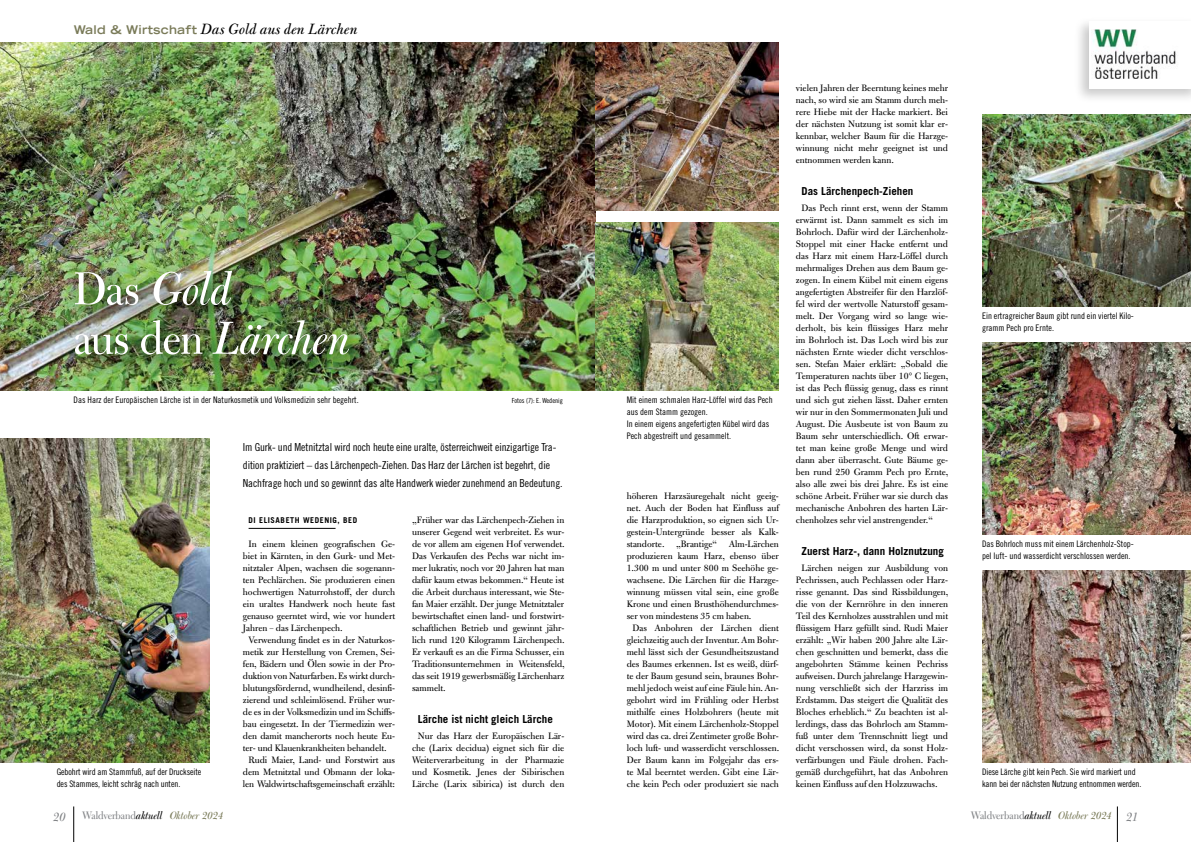
<style>
.page{position:relative;width:1191px;height:842px;background:#fff}
.page>*{position:absolute;margin:0;border:0;box-sizing:border-box;transform-origin:0 0}
.t1{font:51.4px/49.5px "Bulmer MT Std Italic Display";letter-spacing:-.01em;color:#fff}
.t2{font:italic 16px "Bulmer MT Std";color:#000}
.t3{font:12px "Bulmer MT Std Display";color:#808285}
.t4{font:11px/18px "Trade Gothic LT Std Cn 18";letter-spacing:-.01em;color:#000}
.t5{font:700 11px "Trade Gothic LT Std";color:#000}
.t6{font:10px/12px "Bulmer MT Std";color:#000;text-align:justify}
.t7{font:9px/12px "Trade Gothic LT Std Cn 18";color:#000}
.t8{font:700 8px "Trade Gothic LT Std";letter-spacing:.07em;color:#000}
.t9{font:7px "Trade Gothic LT Std Cn 18";color:#000}
.s1{font-family:"Trade Gothic LT Std";font-weight:700;font-style:normal;font-stretch:expanded;font-size:12px;color:#7a7b59}
.s2{font-family:"Bulmer MT Std Display"}
.s3{font-family:"Bulmer MT Std Italic Display";font-size:14px}
.s4{font-family:"Bulmer MT Std Italic Display";color:#000}
.s5{font-family:"Bulmer MT Std Italic Display";color:#7a7b59}
</style>
<div class="page">
<hr style="left:74px;top:806px;width:1px;height:36px;background:#000">
<hr style="left:1117px;top:806px;width:1px;height:36px;background:#000">
<div style="left:1074px;top:17px;width:117px;height:86px;background:#000;opacity:.21"></div>
<svg style="left:1089px;top:21px;width:102px;height:67px"></svg>
<img style="left:0;top:43px;width:595px;height:348px">
<img style="left:63px;top:259px;width:308px;height:120px">
<hr style="left:249px;top:528px;width:86px;height:1px;background:#000">
<img style="left:595px;top:223px;width:184px;height:168px">
<img style="left:595px;top:43px;width:184px;height:168px">
<img style="left:982px;top:343px;width:209px;height:192px">
<img style="left:982px;top:115px;width:209px;height:192px">
<img style="left:982px;top:571px;width:209px;height:192px">
<img style="left:0;top:439px;width:209px;height:324px">
<h2 class="t2" style="left:74px;top:20px;width:285px"><span class="s1">Wald &amp; Wirtschaft</span> Das Gold aus den Lärchen</h2>
<h1 class="t1" style="left:74px;top:266px;width:277px"><span class="s2">Das</span> Gold<br><span class="s2">aus den</span> Lärchen</h1>
<p class="t7" style="left:74px;top:393px;width:287px">Das Harz der Europäischen Lärche ist in der Naturkosmetik und Volksmedizin sehr begehrt.</p>
<p class="t9" style="left:512px;top:396px;width:53px">Fotos (7): E. Wedenig</p>
<p class="t7" style="left:57px;top:765px;width:146px">Gebohrt wird am Stammfuß, auf der Druckseite des Stammes, leicht schräg nach unten.</p>
<p class="t4" style="left:243px;top:438px;width:321px">Im Gurk- und Metnitztal wird noch heute eine uralte, österreichweit einzigartige Tra&shy;dition praktiziert – das Lärchenpech-Ziehen. Das Harz der Lärchen ist begehrt, die<br>Nachfrage hoch und so gewinnt das alte Handwerk wieder zunehmend an Bedeutung.</p>
<p class="t8" style="left:249px;top:515px;width:25px">DI Elisabeth</p>
<p class="t8" style="left:303px;top:515px;width:55px">Wedenig, BEd</p>
<p class="t6" style="left:249px;top:538px;width:148px">In einem kleinen geografischen Ge-</p>
<p class="t6" style="left:243px;top:550px;width:154px">biet in Kärnten, in den Gurk- und Met-</p>
<p class="t6" style="left:243px;top:562px;width:154px">nitztaler Alpen, wachsen die sogenann-</p>
<p class="t6" style="left:243px;top:574px;width:154px">ten Pechlärchen. Sie produzieren einen</p>
<p class="t6" style="left:243px;top:586px;width:154px">hochwertigen Naturrohstoff, der durch</p>
<p class="t6" style="left:243px;top:598px;width:154px">ein uraltes Handwerk noch heute fast</p>
<p class="t6" style="left:243px;top:610px;width:154px">genauso geerntet wird, wie vor hundert</p>
<p class="t6" style="left:243px;top:622px;width:101px">Jahren – das Lärchenpech.</p>
<p class="t6" style="left:249px;top:634px;width:148px">Verwendung findet es in der Naturkos-</p>
<p class="t6" style="left:243px;top:646px;width:154px">metik zur Herstellung von Cremen, Sei-</p>
<p class="t6" style="left:243px;top:658px;width:154px">fen, Bädern und Ölen sowie in der Pro-</p>
<p class="t6" style="left:243px;top:670px;width:154px">duktion von Naturfarben. Es wirkt durch-</p>
<p class="t6" style="left:243px;top:682px;width:154px">blutungsfördernd, wundheilend, desinfi-</p>
<p class="t6" style="left:243px;top:694px;width:154px">zierend und schleimlösend. Früher wur-</p>
<p class="t6" style="left:243px;top:706px;width:154px">de es in der Volksmedizin und im Schiffs-</p>
<p class="t6" style="left:243px;top:718px;width:154px">bau eingesetzt. In der Tiermedizin wer-</p>
<p class="t6" style="left:243px;top:730px;width:154px">den damit mancherorts noch heute Eu-</p>
<p class="t6" style="left:243px;top:742px;width:145px">ter- und Klauenkrankheiten behandelt.</p>
<p class="t6" style="left:249px;top:754px;width:148px">Rudi Maier, Land- und Forstwirt aus</p>
<p class="t6" style="left:243px;top:766px;width:154px">dem Metnitztal und Obmann der loka-</p>
<p class="t6" style="left:243px;top:778px;width:154px">len Waldwirtschaftsgemeinschaft erzählt:</p>
<p class="t6" style="left:412px;top:514px;width:154px">„Früher war das Lärchenpech-Ziehen in unserer Gegend weit verbreitet. Es wur&shy;de vor allem am eigenen Hof verwendet.<br>Das Verkaufen des Pechs war nicht im&shy;mer lukrativ, noch vor 20 Jahren hat man dafür kaum etwas bekommen.“ Heute ist die Arbeit durchaus interessant, wie Ste&shy;fan Maier erzählt. Der junge Metnitztaler bewirtschaftet einen land- und forstwirt&shy;schaftlichen Betrieb und gewinnt jähr&shy;lich rund 120 Kilogramm Lärchenpech.<br>Er verkauft es an die Firma Schusser, ein Traditionsunternehmen in Weitensfeld, das seit 1919 gewerbsmäßig Lärchenharz sammelt.</p>
<p class="t5" style="left:418px;top:712px;width:137px">Lärche ist nicht gleich Lärche</p>
<p class="t6" style="left:412px;top:730px;width:154px;text-align:center">Nur das Harz der Europäischen Lär&shy;che (Larix decidua) eignet sich für die Weiterverarbeitung in der Pharmazie und Kosmetik. Jenes der Sibirischen Lärche (Larix sibirica) ist durch den</p>
<p class="t7" style="left:626px;top:393px;width:147px">Mit einem schmalen Harz-Löffel wird das Pech aus dem Stamm gezogen.<br>In einem eigens angefertigten Kübel wird das Pech abgestreift und gesammelt.</p>
<p class="t6" style="left:626px;top:490px;width:154px">höheren Harzsäuregehalt nicht geeig-</p>
<p class="t6" style="left:626px;top:502px;width:154px">net. Auch der Boden hat Einfluss auf</p>
<p class="t6" style="left:626px;top:514px;width:154px">die Harzproduktion, so eignen sich Ur-</p>
<p class="t6" style="left:626px;top:526px;width:154px">gestein-Untergründe besser als Kalk-</p>
<p class="t6" style="left:626px;top:538px;width:154px">standorte. „Brantige“ Alm-Lärchen</p>
<p class="t6" style="left:626px;top:550px;width:154px">produzieren kaum Harz, ebenso über</p>
<p class="t6" style="left:626px;top:562px;width:154px">1.300 m und unter 800 m Seehöhe ge-</p>
<p class="t6" style="left:626px;top:574px;width:154px">wachsene. Die Lärchen für die Harzge-</p>
<p class="t6" style="left:626px;top:586px;width:154px">winnung müssen vital sein, eine große</p>
<p class="t6" style="left:626px;top:598px;width:154px">Krone und einen Brusthöhendurchmes-</p>
<p class="t6" style="left:626px;top:610px;width:126px">ser von mindestens 35 cm haben.</p>
<p class="t6" style="left:632px;top:622px;width:148px">Das Anbohren der Lärchen dient</p>
<p class="t6" style="left:626px;top:634px;width:154px">gleichzeitig auch der Inventur. Am Bohr-</p>
<p class="t6" style="left:626px;top:646px;width:154px">mehl lässt sich der Gesundheitszustand</p>
<p class="t6" style="left:626px;top:658px;width:154px">des Baumes erkennen. Ist es weiß, dürf-</p>
<p class="t6" style="left:626px;top:670px;width:154px">te der Baum gesund sein, braunes Bohr-</p>
<p class="t6" style="left:626px;top:682px;width:154px">mehl jedoch weist auf eine Fäule hin. An-</p>
<p class="t6" style="left:626px;top:694px;width:154px">gebohrt wird im Frühling oder Herbst</p>
<p class="t6" style="left:626px;top:706px;width:154px">mithilfe eines Holzbohrers (heute mit</p>
<p class="t6" style="left:626px;top:718px;width:154px">Motor). Mit einem Lärchenholz-Stoppel</p>
<p class="t6" style="left:626px;top:730px;width:154px">wird das ca. drei Zentimeter große Bohr-</p>
<p class="t6" style="left:626px;top:742px;width:154px">loch luft- und wasserdicht verschlossen.</p>
<p class="t6" style="left:626px;top:754px;width:154px">Der Baum kann im Folgejahr das ers-</p>
<p class="t6" style="left:626px;top:766px;width:154px">te Mal beerntet werden. Gibt eine Lär-</p>
<p class="t6" style="left:626px;top:778px;width:154px">che kein Pech oder produziert sie nach</p>
<p class="t6" style="left:796px;top:82px;width:154px">vielen Jahren der Beerntung keines mehr nach, so wird sie am Stamm durch meh&shy;rere Hiebe mit der Hacke markiert. Bei der nächsten Nutzung ist somit klar er&shy;kennbar, welcher Baum für die Harzge&shy;winnung nicht mehr geeignet ist und entnommen werden kann.</p>
<p class="t5" style="left:801px;top:184px;width:113px">Das Lärchenpech-Ziehen</p>
<p class="t6" style="left:796px;top:202px;width:154px;text-indent:6px">Das Pech rinnt erst, wenn der Stamm erwärmt ist. Dann sammelt es sich im Bohrloch. Dafür wird der Lärchenholz-Stoppel mit einer Hacke entfernt und das Harz mit einem Harz-Löffel durch mehrmaliges Drehen aus dem Baum ge&shy;zogen. In einem Kübel mit einem eigens angefertigten Abstreifer für den Harzlöf&shy;fel wird der wertvolle Naturstoff gesam&shy;melt. Der Vorgang wird so lange wie&shy;derholt, bis kein flüssiges Harz mehr im Bohrloch ist. Das Loch wird bis zur nächsten Ernte wieder dicht verschlos&shy;sen. Stefan Maier erklärt: „Sobald die Temperaturen nachts über 10° C liegen, ist das Pech flüssig genug, dass es rinnt und sich gut ziehen lässt. Daher ernten wir nur in den Sommermonaten Juli und August. Die Ausbeute ist von Baum zu Baum sehr unterschiedlich. Oft erwar&shy;tet man keine große Menge und wird dann aber überrascht. Gute Bäume ge&shy;ben rund 250 Gramm Pech pro Ernte, also alle zwei bis drei Jahre. Es ist eine schöne Arbeit. Früher war sie durch das mechanische Anbohren des harten Lär&shy;chenholzes sehr viel anstrengender.“</p>
<p class="t5" style="left:801px;top:544px;width:144px">Zuerst Harz-, dann Holznutzung</p>
<p class="t6" style="left:796px;top:562px;width:154px;text-indent:6px">Lärchen neigen zur Ausbildung von Pechrissen, auch Pechlassen oder Harz&shy;risse genannt. Das sind Rissbildungen, die von der Kernröhre in den inneren Teil des Kernholzes ausstrahlen und mit flüssigem Harz gefüllt sind. Rudi Maier erzählt: „Wir haben 200 Jahre alte Lär&shy;chen geschnitten und bemerkt, dass die angebohrten Stämme keinen Pechriss aufweisen. Durch jahrelange Harzgewin&shy;nung verschließt sich der Harzriss im Erdstamm. Das steigert die Qualität des Bloches erheblich.“ Zu beachten ist al&shy;lerdings, dass das Bohrloch am Stamm&shy;fuß unter dem Trennschnitt liegt und dicht verschossen wird, da sonst Holz&shy;verfärbungen und Fäule drohen. Fach&shy;gemäß durchgeführt, hat das Anbohren keinen Einfluss auf den Holzzuwachs.</p>
<p class="t7" style="left:982px;top:309px;width:153px">Ein ertragreicher Baum gibt rund ein viertel Kilo&shy;gramm Pech pro Ernte.</p>
<p class="t7" style="left:982px;top:537px;width:153px">Das Bohrloch muss mit einem Lärchenholz-Stop&shy;pel luft- und wasserdicht verschlossen werden.</p>
<p class="t7" style="left:982px;top:765px;width:161px">Diese Lärche gibt kein Pech. Sie wird markiert und kann bei der nächsten Nutzung entnommen werden.</p>
<p class="t3" style="left:53px;top:810px;width:171px"><span class="s3">20</span> Waldverband<span class="s4">aktuell</span> <span class="s5">Oktober 2024</span></p>
<p class="t3" style="left:970px;top:810px;width:169px">Waldverband<span class="s4">aktuell</span> <span class="s5">Oktober 2024</span> <span class="s3">21</span></p>
</div>
